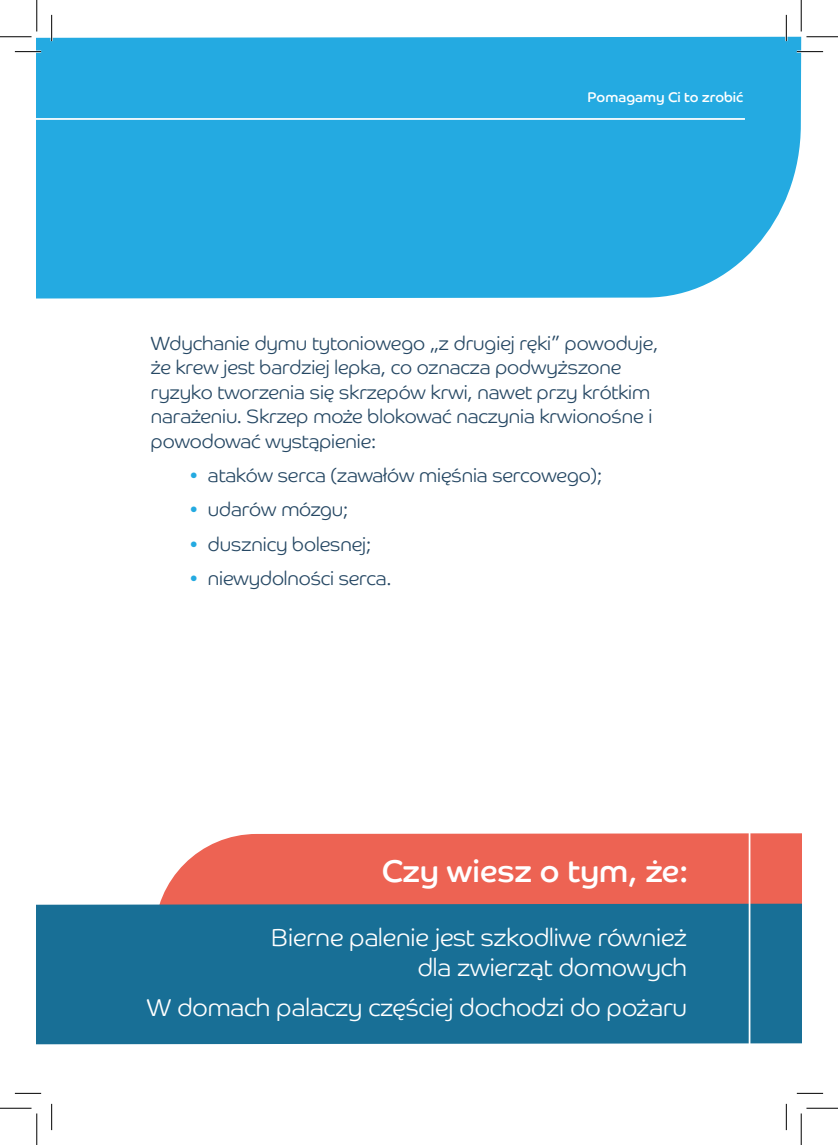
<style>
.page{position:relative;width:838px;height:1145px;background:#fff}
.page>*{position:absolute;margin:0;border:0;box-sizing:border-box;transform-origin:0 0}
.t1{font:31.5px "Co Headline";color:#fff}
.t2{font:300 24.5px/29.8px "Co Headline";color:#fff;text-align:right}
.Paragraph_Style_1{font:300 19.25px/24.5px "Co Headline";color:#264864}
.t3{font:14px "Co Headline";color:#fff}
.s1{color:#24aae1}
</style>
<div class="page">
<div style="left:37px;top:37px;width:764px;height:262px;background:#24aae1"></div>
<div style="left:159px;top:833px;width:642px;height:71px;background:#ed6353"></div>
<div style="left:37px;top:904px;width:764px;height:141px;background:#186f96"></div>
<hr style="left:748px;top:830px;width:2px;height:222px;background:#fff">
<hr style="left:37px;top:118px;width:707px;height:2px;background:#fff">
<hr style="left:15px;top:51px;width:26px;height:2px;background:#fff">
<hr style="left:796px;top:51px;width:27px;height:2px;background:#fff">
<hr style="left:51px;top:15px;width:2px;height:26px;background:#fff">
<hr style="left:785px;top:15px;width:2px;height:26px;background:#fff">
<svg style="left:15px;top:51px;width:26px;height:1px"></svg>
<svg style="left:796px;top:51px;width:27px;height:1px"></svg>
<svg style="left:15px;top:1093px;width:26px;height:1px"></svg>
<svg style="left:796px;top:1093px;width:27px;height:1px"></svg>
<svg style="left:51px;top:15px;width:1px;height:26px"></svg>
<svg style="left:51px;top:1104px;width:1px;height:26px"></svg>
<svg style="left:786px;top:15px;width:1px;height:26px"></svg>
<svg style="left:786px;top:1104px;width:1px;height:26px"></svg>
<hr style="left:0;top:36px;width:32px;height:1px;background:#000">
<hr style="left:806px;top:36px;width:31px;height:1px;background:#000">
<hr style="left:0;top:1108px;width:32px;height:1px;background:#000">
<hr style="left:806px;top:1108px;width:31px;height:1px;background:#000">
<hr style="left:36px;top:0;width:1px;height:31px;background:#000">
<hr style="left:36px;top:1113px;width:1px;height:32px;background:#000">
<hr style="left:800px;top:0;width:1px;height:31px;background:#000">
<hr style="left:800px;top:1113px;width:1px;height:32px;background:#000">
<p class="t3" style="left:587px;top:89px;width:157px">Pomagamy Ci to zrobić</p>
<p class="Paragraph_Style_1" style="left:151px;top:329px;width:508px">Wdychanie dymu tytoniowego „z drugiej ręki” powoduje, że krew jest bardziej lepka, co oznacza podwyższone ryzyko tworzenia się skrzepów krwi, nawet przy krótkim narażeniu. Skrzep może blokować naczynia krwionośne i powodować wystąpienie:</p>
<p class="Paragraph_Style_1" style="left:189px;top:461px;width:414px"><span class="s1">•</span> ataków serca (zawałów mięśnia sercowego);</p>
<p class="Paragraph_Style_1" style="left:189px;top:496px;width:160px"><span class="s1">•</span> udarów mózgu;</p>
<p class="Paragraph_Style_1" style="left:189px;top:530px;width:183px"><span class="s1">•</span> dusznicy bolesnej;</p>
<p class="Paragraph_Style_1" style="left:189px;top:565px;width:203px"><span class="s1">•</span> niewydolności serca.</p>
<h1 class="t1" style="left:382px;top:853px;width:308px">Czy wiesz o tym, że:</h1>
<p class="t2" style="left:271px;top:921px;width:417px">Bierne palenie jest szkodliwe również dla zwierząt domowych</p>
<p class="t2" style="left:147px;top:990px;width:541px">W domach palaczy częściej dochodzi do pożaru</p>
</div>
